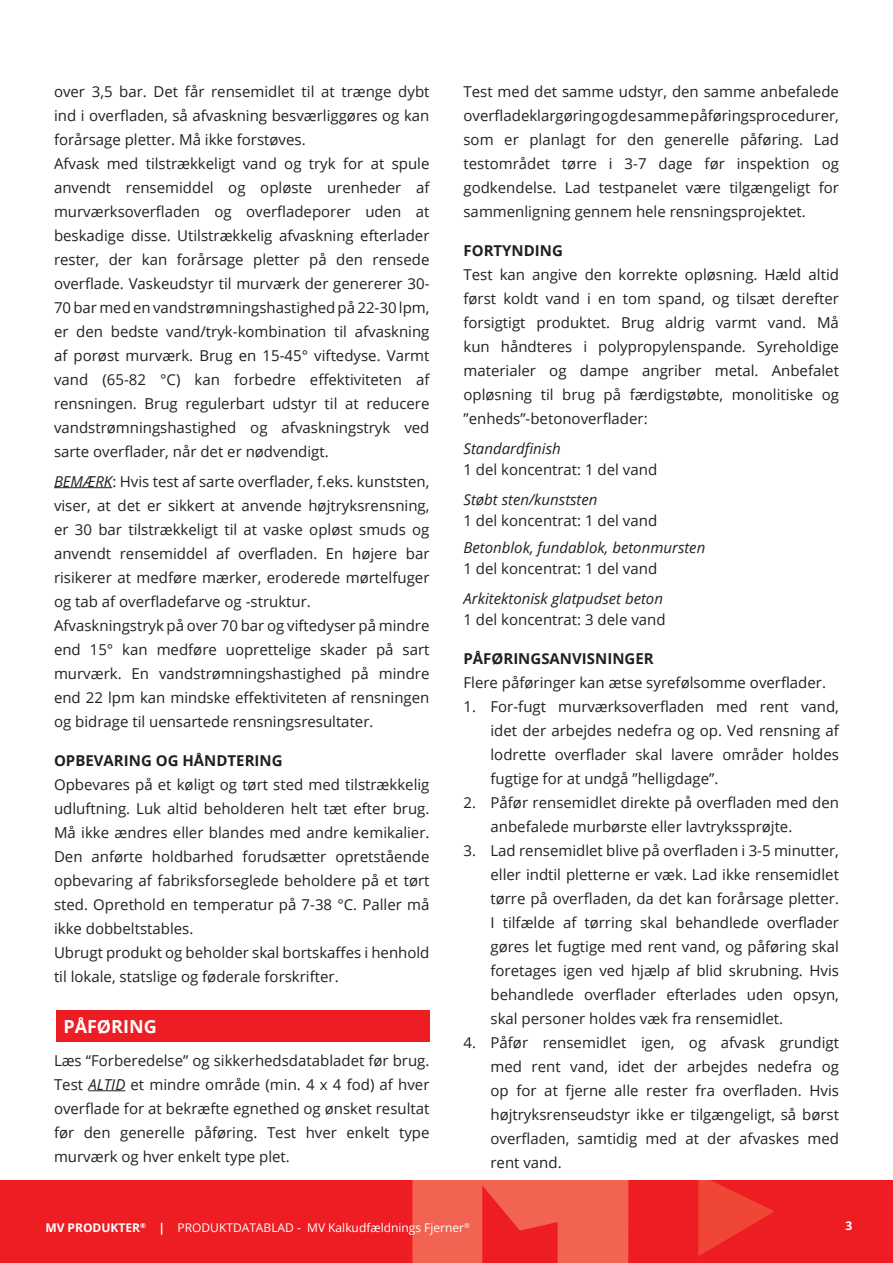
<style>
.page{position:relative;width:893px;height:1263px;background:#fff}
.page>*{position:absolute;margin:0;border:0;box-sizing:border-box;transform-origin:0 0}
.Underoverskrift{font:700 18px "Open Sans";color:#fff}
.Brød{font:15px/24px "Open Sans";color:#231f20;text-align:justify}
.Brød-2{font:italic 15px "Open Sans";color:#231f20}
.Brød-3{font:700 15px "Open Sans";color:#231f20}
.t1{font:12px "Open Sans";color:#fff}
.t2{font:700 12px "Open Sans";color:#fff}
.s1{font-style:italic}
.s2{font-weight:700}
</style>
<div class="page">
<div style="left:0;top:1179px;width:893px;height:84px;background:#ee1d23"></div>
<svg style="left:412px;top:1180px;width:216px;height:83px;fill:#f26451"></svg>
<svg style="left:628px;top:1180px;width:146px;height:83px"></svg>
<div style="left:0;top:693px;width:893px;height:487px;background:#fff"></div>
<div style="left:56px;top:1010px;width:373px;height:32px;background:#ee1d23"></div>
<hr style="left:54px;top:487px;width:58px;height:1px;background:#231f20">
<hr style="left:88px;top:1090px;width:37px;height:1px;background:#231f20">
<p class="Brød" style="left:54px;top:79px;width:377px">over 3,5 bar. Det får rensemidlet til at trænge dybt ind i overfladen, så afvaskning besværliggøres og kan forårsage pletter. Må ikke forstøves.</p>
<p class="Brød" style="left:54px;top:151px;width:377px">Afvask med tilstrækkeligt vand og tryk for at spule anvendt rensemiddel og opløste urenheder af murværksoverfladen og overfladeporer uden at beskadige disse. Utilstrækkelig afvaskning efterlader rester, der kan forårsage pletter på den rensede overflade. Vaskeudstyr til murværk der genererer 30- 70 bar med en vandstrømningshastighed på 22-30 lpm, er den bedste vand/tryk-kombination til afvaskning af porøst murværk. Brug en 15-45° viftedyse. Varmt vand (65-82 °C) kan forbedre effektiviteten af rensningen. Brug regulerbart udstyr til at reducere vandstrømningshastighed og afvaskningstryk ved sarte overflader, når det er nødvendigt.</p>
<p class="Brød" style="left:54px;top:469px;width:377px"><span class="s1">BEMÆRK</span>: Hvis test af sarte overflader, f.eks. kunststen, viser, at det er sikkert at anvende højtryksrensning, er 30 bar tilstrækkeligt til at vaske opløst smuds og anvendt rensemiddel af overfladen. En højere bar risikerer at medføre mærker, eroderede mørtelfuger og tab af overfladefarve og -struktur.</p>
<p class="Brød" style="left:54px;top:613px;width:377px">Afvaskningstryk på over 70 bar og viftedyser på mindre end 15° kan medføre uoprettelige skader på sart murværk. En vandstrømningshastighed på mindre end 22 lpm kan mindske effektiviteten af rensningen og bidrage til uensartede rensningsresultater.</p>
<p class="Brød-3" style="left:54px;top:749px;width:230px">OPBEVARING OG HÅNDTERING</p>
<p class="Brød" style="left:54px;top:772px;width:377px">Opbevares på et køligt og tørt sted med tilstrækkelig udluftning. Luk altid beholderen helt tæt efter brug.<br>Må ikke ændres eller blandes med andre kemikalier.<br>Den anførte holdbarhed forudsætter opretstående opbevaring af fabriksforseglede beholdere på et tørt sted. Oprethold en temperatur på 7-38 °C. Paller må ikke dobbeltstables.</p>
<p class="Brød" style="left:54px;top:940px;width:377px">Ubrugt produkt og beholder skal bortskaffes i henhold til lokale, statslige og føderale forskrifter.</p>
<p class="Underoverskrift" style="left:63px;top:1013px;width:95px">PÅFØRING</p>
<p class="Brød" style="left:54px;top:1048px;width:377px">Læs “Forberedelse” og sikkerhedsdatabladet før brug.<br>Test <span class="s1">ALTID</span> et mindre område (min. 4 x 4 fod) af hver overflade for at bekræfte egnethed og ønsket resultat før den generelle påføring. Test hver enkelt type murværk og hver enkelt type plet.</p>
<p class="Brød" style="left:463px;top:79px;width:377px">Test med det samme udstyr, den samme anbefalede overfladeklargøring og de samme påføringsprocedurer, som er planlagt for den generelle påføring. Lad testområdet tørre i 3-7 dage før inspektion og godkendelse. Lad testpanelet være tilgængeligt for sammenligning gennem hele rensningsprojektet.</p>
<p class="Brød-3" style="left:463px;top:239px;width:101px">FORTYNDING</p>
<p class="Brød" style="left:463px;top:262px;width:377px">Test kan angive den korrekte opløsning. Hæld altid først koldt vand i en tom spand, og tilsæt derefter forsigtigt produktet. Brug aldrig varmt vand. Må kun håndteres i polypropylenspande. Syreholdige materialer og dampe angriber metal. Anbefalet opløsning til brug på færdigstøbte, monolitiske og ”enheds”-betonoverflader:</p>
<p class="Brød-2" style="left:463px;top:438px;width:99px">Standardfinish</p>
<p class="Brød" style="left:463px;top:457px;width:195px">1 del koncentrat: 1 del vand</p>
<p class="Brød-2" style="left:463px;top:489px;width:136px">Støbt sten/kunststen</p>
<p class="Brød" style="left:463px;top:508px;width:195px">1 del koncentrat: 1 del vand</p>
<p class="Brød-2" style="left:463px;top:537px;width:243px">Betonblok, fundablok, betonmursten</p>
<p class="Brød" style="left:463px;top:556px;width:195px">1 del koncentrat: 1 del vand</p>
<p class="Brød-2" style="left:463px;top:588px;width:201px">Arkitektonisk glatpudset beton</p>
<p class="Brød" style="left:463px;top:607px;width:204px">1 del koncentrat: 3 dele vand</p>
<p class="Brød-3" style="left:463px;top:647px;width:192px">PÅFØRINGSANVISNINGER</p>
<p class="Brød" style="left:463px;top:670px;width:364px">Flere påføringer kan ætse syrefølsomme overflader.</p>
<p class="Brød" style="left:490px;top:694px;width:350px;text-indent:-27px">1. For-fugt murværksoverfladen med rent vand, idet der arbejdes nedefra og op. Ved rensning af lodrette overflader skal lavere områder holdes fugtige for at undgå ”helligdage”.</p>
<p class="Brød" style="left:490px;top:790px;width:350px;text-indent:-27px">2. Påfør rensemidlet direkte på overfladen med den anbefalede murbørste eller lavtrykssprøjte.</p>
<p class="Brød" style="left:490px;top:838px;width:350px;text-indent:-27px">3. Lad rensemidlet blive på overfladen i 3-5 minutter, eller indtil pletterne er væk. Lad ikke rensemidlet tørre på overfladen, da det kan forårsage pletter.<br>I tilfælde af tørring skal behandlede overflader gøres let fugtige med rent vand, og påføring skal foretages igen ved hjælp af blid skrubning. Hvis behandlede overflader efterlades uden opsyn, skal personer holdes væk fra rensemidlet.</p>
<p class="Brød" style="left:490px;top:1030px;width:350px;text-indent:-27px">4. Påfør rensemidlet igen, og afvask grundigt med rent vand, idet der arbejdes nedefra og op for at fjerne alle rester fra overfladen. Hvis højtryksrenseudstyr ikke er tilgængeligt, så børst overfladen, samtidig med at der afvaskes med rent vand.</p>
<p class="t1" style="left:45px;top:1219px;width:426px"><span class="s2">MV PRODUKTER</span><sup>®</sup> <span class="s2">|</span> PRODUKTDATABLAD - MV Kalkudfældnings Fjerner<sup>®</sup></p>
<p class="t2" style="left:845px;top:1217px;width:8px">3</p>
</div>
